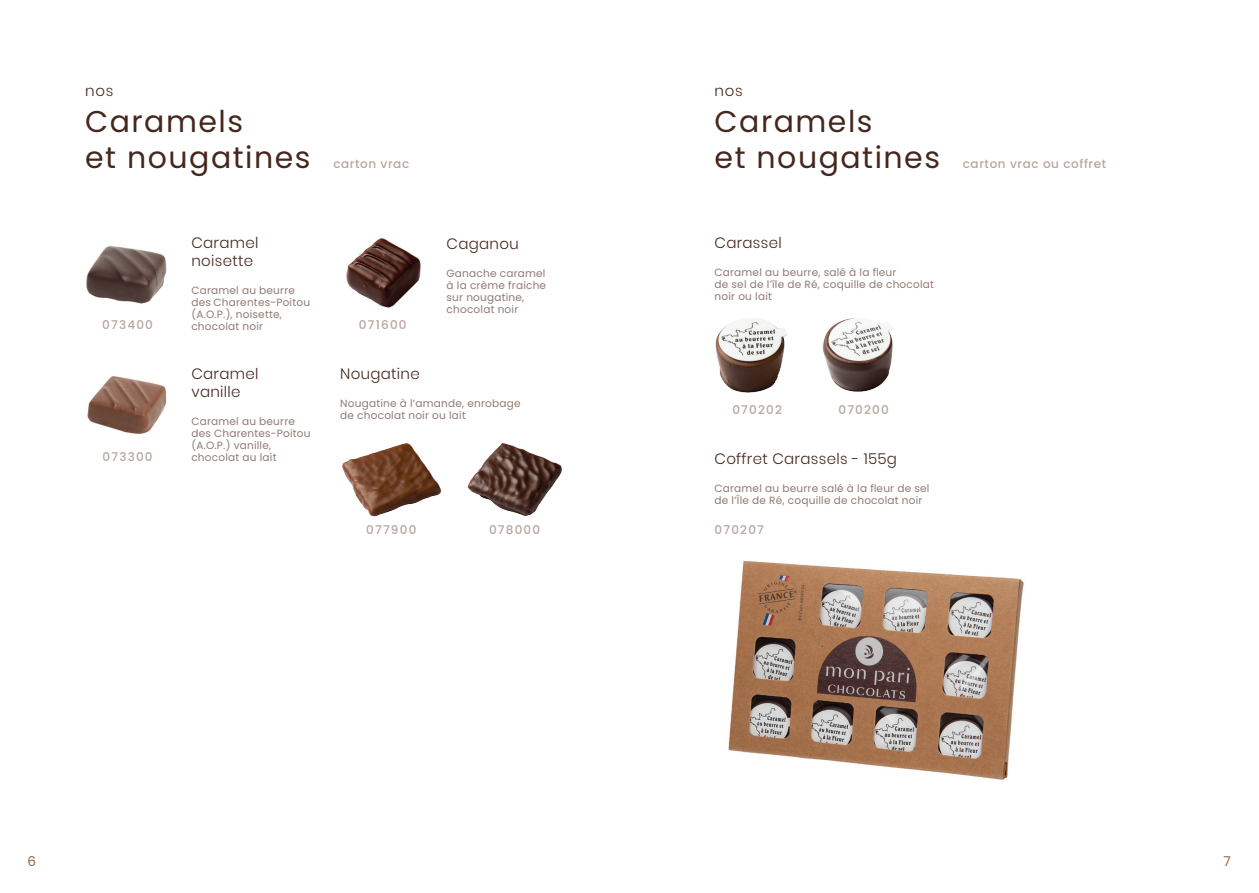
<style>
.page{position:relative;width:1259px;height:893px;background:#fff}
.page>*{position:absolute;margin:0;border:0;box-sizing:border-box;transform-origin:0 0}
.t1{font:30px "Poppins";letter-spacing:.05em;color:#45281d}
.t2{font:300 15px "Poppins";letter-spacing:.02em;color:#45281d}
.t3{font:13.5px "Poppins";color:#926647}
.t4{font:500 12px "Poppins";letter-spacing:.1em;color:#b6a59e}
.t5{font:500 12px "Poppins";letter-spacing:.05em;color:#b6a59e}
.t6{font:10.5px/12px "Poppins";letter-spacing:.02em;color:#907a71}
</style>
<div class="page">
<img style="left:87px;top:376px;width:80px;height:58px">
<img style="left:86px;top:246px;width:81px;height:58px">
<img style="left:346px;top:238px;width:75px;height:70px">
<img style="left:342px;top:443px;width:99px;height:74px">
<img style="left:467px;top:443px;width:95px;height:73px">
<img style="left:715px;top:318px;width:72px;height:75px">
<img style="left:822px;top:318px;width:71px;height:74px">
<img style="left:728px;top:560px;width:296px;height:220px">
<p class="t2" style="left:85px;top:82px;width:30px">nos</p>
<p class="t1" style="left:85px;top:104px;width:159px">Caramels</p>
<p class="t1" style="left:85px;top:140px;width:227px">et nougatines</p>
<p class="t5" style="left:333px;top:157px;width:77px">carton vrac</p>
<p class="t2" style="left:191px;top:234px;width:69px">Caramel</p>
<p class="t2" style="left:191px;top:252px;width:63px">noisette</p>
<p class="t6" style="left:191px;top:284px;width:120px">Caramel au beurre des Charentes-Poitou (A.O.P.), noisette,</p>
<p class="t4" style="left:102px;top:318px;width:52px">073400</p>
<p class="t6" style="left:191px;top:320px;width:73px">chocolat noir</p>
<p class="t2" style="left:191px;top:365px;width:69px">Caramel</p>
<p class="t2" style="left:191px;top:383px;width:51px">vanille</p>
<p class="t6" style="left:191px;top:416px;width:121px">Caramel au beurre des Charentes-Poitou (A.O.P.) vanille,</p>
<p class="t4" style="left:103px;top:450px;width:52px">073300</p>
<p class="t6" style="left:191px;top:452px;width:87px">chocolat au lait</p>
<p class="t2" style="left:446px;top:235px;width:74px">Caganou</p>
<p class="t6" style="left:446px;top:267px;width:101px">Ganache caramel à la crème fraiche sur nougatine, chocolat noir</p>
<p class="t4" style="left:359px;top:318px;width:49px">071600</p>
<p class="t2" style="left:340px;top:365px;width:81px">Nougatine</p>
<p class="t6" style="left:340px;top:398px;width:182px">Nougatine à l’amande, enrobage de chocolat noir ou lait</p>
<p class="t4" style="left:366px;top:523px;width:52px">077900</p>
<p class="t4" style="left:489px;top:523px;width:53px">078000</p>
<p class="t2" style="left:714px;top:82px;width:30px">nos</p>
<p class="t1" style="left:714px;top:104px;width:159px">Caramels</p>
<p class="t1" style="left:714px;top:140px;width:227px">et nougatines</p>
<p class="t2" style="left:714px;top:234px;width:69px">Carassel</p>
<p class="t6" style="left:714px;top:266px;width:221px">Caramel au beurre, salé à la fleur<br>de sel de l’île de Ré, coquille de chocolat noir ou lait</p>
<p class="t5" style="left:963px;top:157px;width:145px">carton vrac ou coffret</p>
<p class="t4" style="left:732px;top:403px;width:51px">070202</p>
<p class="t4" style="left:838px;top:403px;width:52px">070200</p>
<p class="t2" style="left:714px;top:450px;width:184px">Coffret Carassels - 155g</p>
<p class="t6" style="left:714px;top:482px;width:216px">Caramel au beurre salé à la fleur de sel de l’Île de Ré, coquille de chocolat noir</p>
<p class="t4" style="left:714px;top:522px;width:51px">070207</p>
<p class="t3" style="left:28px;top:853px;width:10px">6</p>
<p class="t3" style="left:1223px;top:853px;width:9px">7</p>
</div>
